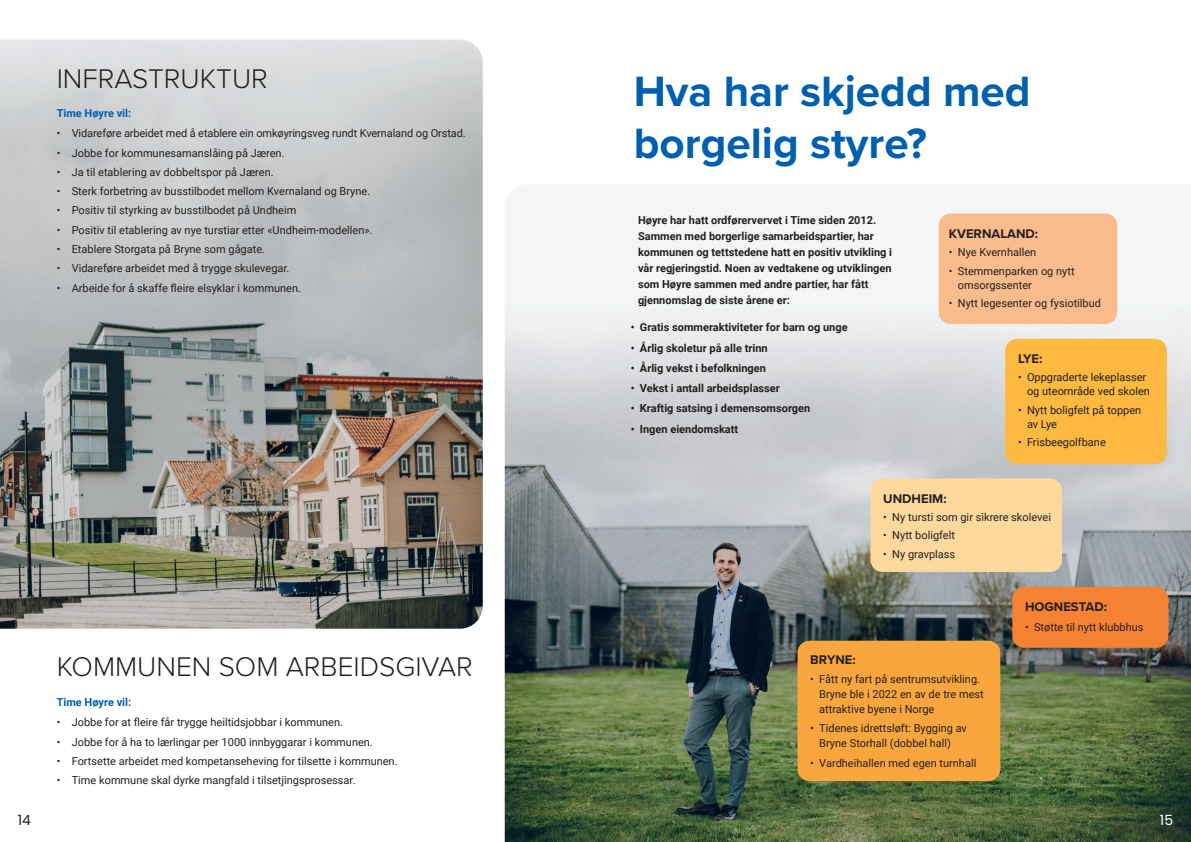
<style>
.page{position:relative;width:1191px;height:842px;background:#fff}
.page>*{position:absolute;margin:0;border:0;box-sizing:border-box;transform-origin:0 0}
.t1{font:700 44px/52.8px "Proxima Nova";color:#0160ae}
.t2{font:300 28px "Proxima Nova";color:#231f20}
.t3{font:14px "Poppins";color:#231f20}
.t4{font:14px "Poppins";color:#fff}
.t5{font:700 13px "Proxima Nova";color:#231f20}
.t6{font:11px/14px "Roboto";color:#231f20}
.t7{font:700 11px/16px "Roboto";color:#231f20}
.t8{font:700 11px "Roboto";color:#0160ae}
</style>
<div class="page">
<img style="left:0;top:40px;width:483px;height:589px">
<img style="left:505px;top:184px;width:686px;height:658px">
<div style="left:938px;top:214px;width:179px;height:110px;background:#fabc8d;border-radius:12px"></div>
<div style="left:870px;top:478px;width:192px;height:94px;background:#fed99d;border-radius:12px"></div>
<div style="left:797px;top:641px;width:203px;height:140px;background:#faa63f;border-radius:12px"></div>
<div style="left:1012px;top:587px;width:156px;height:61px;background:#f48232;border-radius:12px"></div>
<div style="left:1005px;top:339px;width:161px;height:125px;background:#fdb940;border-radius:12px"></div>
<h2 class="t2" style="left:57px;top:57px;width:213px">INFRASTRUKTUR</h2>
<p class="t8" style="left:57px;top:105px;width:76px">Time Høyre vil:</p>
<p class="t6" style="left:57px;top:126px;width:410px">• Vidareføre arbeidet med å etablere ein omkøyringsveg rundt Kvernaland og Orstad.</p>
<p class="t6" style="left:57px;top:145px;width:229px">• Jobbe for kommunesamanslåing på Jæren.</p>
<p class="t6" style="left:57px;top:165px;width:218px">• Ja til etablering av dobbeltspor på Jæren.</p>
<p class="t6" style="left:57px;top:184px;width:315px">• Sterk forbetring av busstilbodet mellom Kvernaland og Bryne.</p>
<p class="t6" style="left:57px;top:203px;width:241px">• Positiv til styrking av busstilbodet på Undheim</p>
<p class="t6" style="left:57px;top:222px;width:317px">• Positiv til etablering av nye turstiar etter «Undheim-modellen».</p>
<p class="t6" style="left:57px;top:242px;width:210px">• Etablere Storgata på Bryne som gågate.</p>
<p class="t6" style="left:57px;top:261px;width:234px">• Vidareføre arbeidet med å trygge skulevegar.</p>
<p class="t6" style="left:57px;top:281px;width:246px">• Arbeide for å skaffe fleire elsyklar i kommunen.</p>
<p class="t3" style="left:18px;top:812px;width:15px">14</p>
<h2 class="t2" style="left:57px;top:646px;width:417px">KOMMUNEN SOM ARBEIDSGIVAR</h2>
<p class="t8" style="left:57px;top:694px;width:76px">Time Høyre vil:</p>
<p class="t6" style="left:57px;top:715px;width:288px">• Jobbe for at fleire får trygge heiltidsjobbar i kommunen.</p>
<p class="t6" style="left:57px;top:734px;width:318px">• Jobbe for å ha to lærlingar per 1000 innbyggarar i kommunen.</p>
<p class="t6" style="left:57px;top:753px;width:342px">• Fortsette arbeidet med kompetanseheving for tilsette i kommunen.</p>
<p class="t6" style="left:57px;top:773px;width:300px">• Time kommune skal dyrke mangfald i tilsetjingsprosessar.</p>
<h1 class="t1" style="left:634px;top:64px;width:398px">Hva har skjedd med borgelig styre?</h1>
<p class="t7" style="left:638px;top:211px;width:256px">Høyre har hatt ordførervervet i Time siden 2012.<br>Sammen med borgerlige samarbeidspartier, har kommunen og tettstedene hatt en positiv utvikling i vår regjeringstid. Noen av vedtakene og utviklingen som Høyre sammen med andre partier, har fått gjennomslag de siste årene er:</p>
<p class="t7" style="left:631px;top:319px;width:218px">• Gratis sommeraktiviteter for barn og unge</p>
<p class="t7" style="left:631px;top:339px;width:138px">• Årlig skoletur på alle trinn</p>
<p class="t7" style="left:631px;top:360px;width:137px">• Årlig vekst i befolkningen</p>
<p class="t7" style="left:631px;top:380px;width:150px">• Vekst i antall arbeidsplasser</p>
<p class="t7" style="left:631px;top:400px;width:181px">• Kraftig satsing i demensomsorgen</p>
<p class="t7" style="left:631px;top:420px;width:109px">• Ingen eiendomskatt</p>
<p class="t5" style="left:949px;top:224px;width:91px">KVERNALAND:</p>
<p class="t6" style="left:949px;top:245px;width:89px">• Nye Kvernhallen</p>
<p class="t6" style="left:958px;top:263px;width:118px;text-indent:-9px">• Stemmenparken og nytt omsorgssenter</p>
<p class="t6" style="left:949px;top:295px;width:154px">• Nytt legesenter og fysiotilbud</p>
<p class="t5" style="left:1018px;top:349px;width:26px">LYE:</p>
<p class="t6" style="left:1027px;top:370px;width:124px;text-indent:-9px">• Oppgraderte lekeplasser og uteområde ved skolen</p>
<p class="t6" style="left:1027px;top:402px;width:116px;text-indent:-9px">• Nytt boligfelt på toppen av Lye</p>
<p class="t6" style="left:1018px;top:435px;width:89px">• Frisbeegolfbane</p>
<p class="t5" style="left:883px;top:489px;width:65px">UNDHEIM:</p>
<p class="t6" style="left:883px;top:510px;width:169px">• Ny tursti som gir sikrere skolevei</p>
<p class="t6" style="left:883px;top:528px;width:73px">• Nytt boligfelt</p>
<p class="t6" style="left:883px;top:546px;width:73px">• Ny gravplass</p>
<p class="t5" style="left:810px;top:650px;width:47px">BRYNE:</p>
<p class="t6" style="left:819px;top:671px;width:166px;line-height:15px;text-indent:-9px">• Fått ny fart på sentrumsutvikling.<br>Bryne ble i 2022 en av de tre mest attraktive byene i Norge</p>
<p class="t6" style="left:819px;top:720px;width:149px;line-height:15px;text-indent:-9px">• Tidenes idrettsløft: Bygging av<br>Bryne Storhall (dobbel hall)</p>
<p class="t6" style="left:810px;top:755px;width:168px">• Vardheihallen med egen turnhall</p>
<p class="t5" style="left:1025px;top:597px;width:83px">HOGNESTAD:</p>
<p class="t6" style="left:1025px;top:619px;width:120px">• Støtte til nytt klubbhus</p>
<p class="t4" style="left:1159px;top:812px;width:15px">15</p>
</div>
